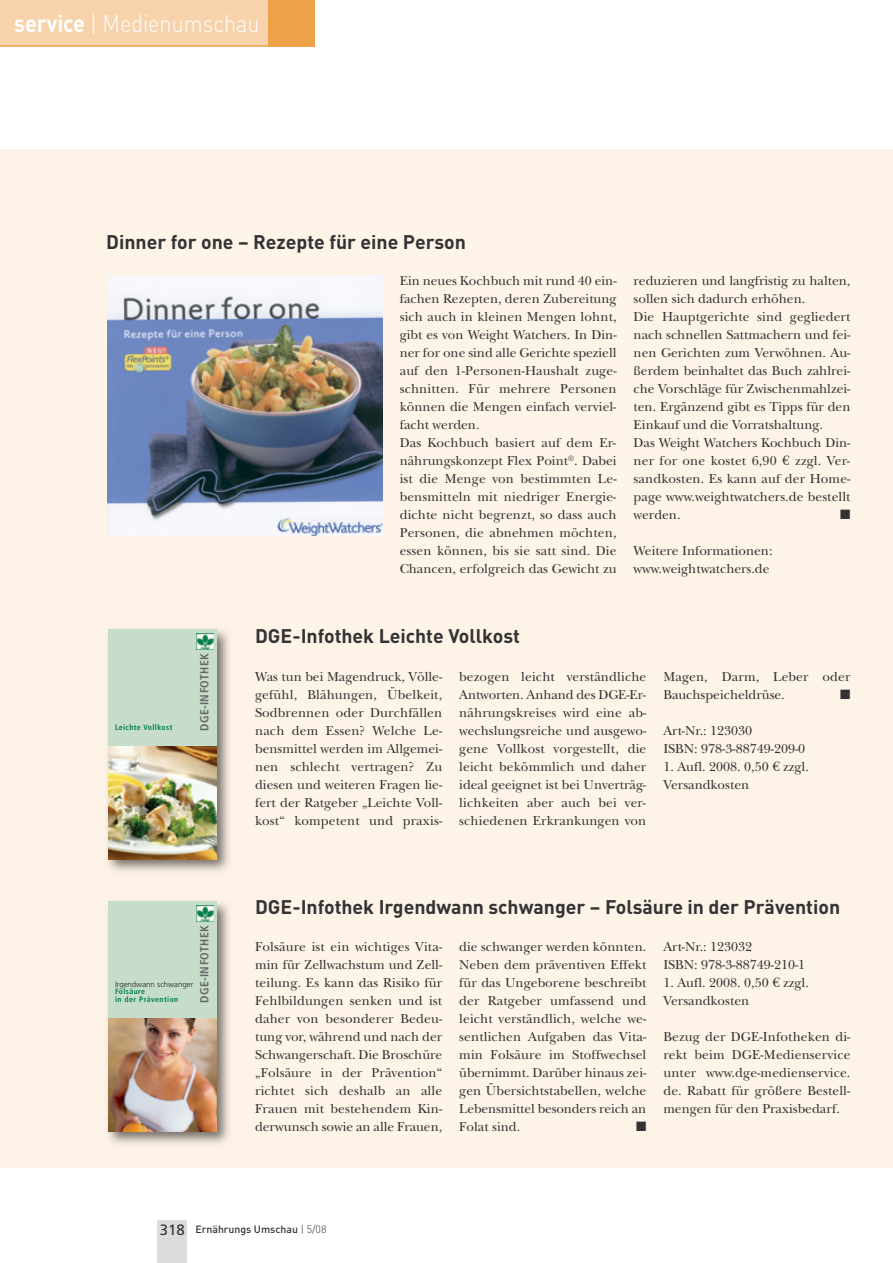
<style>
.page{position:relative;width:893px;height:1263px;background:#fff}
.page>*{position:absolute;margin:0;border:0;box-sizing:border-box;transform-origin:0 0}
.t1{font:300 24px "DIN";color:#fff;scale:.9 1}
.t2{font:700 19.5px "DIN";color:#343234}
.t3{font:13.5px/18px "New Baskerville";color:#343234}
.t4{font:13.5px "Zapf Dingbats";color:#343234}
.t5{font:11.7px "Frutiger Bold Cn+BMYQCL";letter-spacing:.05em;color:#666}
.t6{font:11.7px "Frutiger Bold Cn+QHVUOW";letter-spacing:.05em;color:#666}
.t7{font:500 10.5px "DIN";color:#343234}
.t8{font:7.8px/7.8px "Frutiger Bold Cn+QHVUOW";letter-spacing:.05em;color:#007f4d}
.t9{font:7.8px "Frutiger Light+XJRGNT";color:#20231e}
.t10{font:7.8px "Frutiger Bold Cn+BMYQCL";letter-spacing:.05em;color:#007f4d}
.s1{font-weight:700}
.s2{font-family:"LT Euro Money"}
.s3{font-family:"Frutiger";font-weight:400;font-size:15px}
.s4{font-weight:300}
</style>
<div class="page">
<div style="left:0;top:149px;width:893px;height:1018px;background:#fdf3e7"></div>
<div style="left:157px;top:1220px;width:30px;height:43px;background:#dcdcdc"></div>
<div style="left:0;top:0;width:268px;height:47px;background:#f8d2aa"></div>
<div style="left:268px;top:0;width:47px;height:47px;background:#efa349"></div>
<img style="left:107px;top:276px;width:276px;height:260px">
<img style="left:108px;top:630px;width:121px;height:242px">
<div style="left:108px;top:629px;width:109px;height:230px;background:#c6ddcc"></div>
<img style="left:196px;top:633px;width:17px;height:17px">
<img style="left:108px;top:747px;width:109px;height:112px">
<img style="left:108px;top:902px;width:121px;height:242px">
<div style="left:108px;top:901px;width:109px;height:230px;background:#c6ddcc"></div>
<img style="left:196px;top:905px;width:17px;height:16px">
<img style="left:108px;top:1019px;width:109px;height:112px">
<h1 class="t1" style="left:14px;top:15px;width:274px"><span class="s1">service</span> | Medienumschau</h1>
<h2 class="t2" style="left:106px;top:235px;width:361px">Dinner for one – Rezepte für eine Person</h2>
<p class="t3" style="left:400px;top:273px;width:218px">Ein neues Kochbuch mit rund 40 ein&shy;fachen Rezepten, deren Zubereitung sich auch in kleinen Mengen lohnt, gibt es von Weight Watchers. In Din&shy;ner for one sind alle Gerichte speziell auf den 1-Personen-Haushalt zuge&shy;schnitten. Für mehrere Personen können die Mengen einfach verviel&shy;facht werden.<br>Das Kochbuch basiert auf dem Er&shy;nährungskonzept Flex Point<sup>®</sup>. Dabei ist die Menge von bestimmten Le&shy;bensmitteln mit niedriger Energie&shy;dichte nicht begrenzt, so dass auch Personen, die abnehmen möchten, essen können, bis sie satt sind. Die Chancen, erfolgreich das Gewicht zu</p>
<p class="t3" style="left:634px;top:273px;width:218px">reduzieren und langfristig zu halten, sollen sich dadurch erhöhen.<br>Die Hauptgerichte sind gegliedert nach schnellen Sattmachern und fei&shy;nen Gerichten zum Verwöhnen. Au&shy;ßerdem beinhaltet das Buch zahlrei&shy;che Vorschläge für Zwischenmahlzei&shy;ten. Ergänzend gibt es Tipps für den Einkauf und die Vorratshaltung.<br>Das Weight Watchers Kochbuch Din&shy;ner for one kostet 6,90 <span class="s2">J</span> zzgl. Ver&shy;sandkosten. Es kann auf der Home&shy;page www.weightwatchers.de bestellt werden.</p>
<p class="t4" style="left:840px;top:508px;width:12px">■</p>
<p class="t3" style="left:634px;top:543px;width:140px">Weitere Informationen: www.weightwatchers.de</p>
<p class="t10" style="left:115px;top:723px;width:59px">Leichte Vollkost</p>
<p class="t5" style="left:198px;top:731px;width:79px;rotate:-90deg">DGE-INFOTHEK</p>
<p class="t6" style="left:198px;top:1003px;width:80px;rotate:-90deg">DGE-INFOTHEK</p>
<p class="t9" style="left:115px;top:981px;width:80px">Irgendwann schwanger</p>
<p class="t8" style="left:115px;top:988px;width:65px">Folsäure<br>in der Prävention</p>
<h2 class="t2" style="left:255px;top:629px;width:266px">DGE-Infothek Leichte Vollkost</h2>
<p class="t3" style="left:255px;top:669px;width:189px;text-align:justify">Was tun bei Magendruck, Völle&shy;gefühl, Blähungen, Übelkeit, Sodbrennen oder Durchfällen nach dem Essen? Welche Le&shy;bensmittel werden im Allgemei&shy;nen schlecht vertragen? Zu diesen und weiteren Fragen lie&shy;fert der Ratgeber „Leichte Voll&shy;kost“ kompetent und praxis-</p>
<p class="t3" style="left:459px;top:669px;width:189px;text-align:justify">bezogen leicht verständliche Antworten. Anhand des DGE-Er&shy;nährungskreises wird eine ab&shy;wechslungsreiche und ausgewo&shy;gene Vollkost vorgestellt, die leicht bekömmlich und daher ideal geeignet ist bei Unverträg&shy;lichkeiten aber auch bei ver&shy;schiedenen Erkrankungen von</p>
<p class="t3" style="left:663px;top:669px;width:189px">Magen, Darm, Leber oder<br>Bauchspeicheldrüse.</p>
<p class="t4" style="left:840px;top:688px;width:12px">■</p>
<p class="t3" style="left:663px;top:723px;width:143px">Art-Nr.: 123030<br>ISBN: 978-3-88749-209-0</p>
<p class="t3" style="left:663px;top:759px;width:147px">1. Aufl. 2008. 0,50 <span class="s2">J</span> zzgl.<br>Versandkosten</p>
<h2 class="t2" style="left:255px;top:900px;width:587px">DGE-Infothek Irgendwann schwanger – Folsäure in der Prävention</h2>
<p class="t3" style="left:255px;top:939px;width:189px;text-align:justify">Folsäure ist ein wichtiges Vita&shy;min für Zellwachstum und Zell&shy;teilung. Es kann das Risiko für Fehlbildungen senken und ist daher von besonderer Bedeu&shy;tung vor, während und nach der Schwangerschaft. Die Broschüre „Folsäure in der Prävention“ richtet sich deshalb an alle Frauen mit bestehendem Kin&shy;derwunsch sowie an alle Frauen,</p>
<p class="t3" style="left:459px;top:939px;width:189px;text-align:justify">die schwanger werden könnten.<br>Neben dem präventiven Effekt für das Ungeborene beschreibt der Ratgeber umfassend und leicht verständlich, welche we&shy;sentlichen Aufgaben das Vita&shy;min Folsäure im Stoffwechsel übernimmt. Darüber hinaus zei&shy;gen Übersichtstabellen, welche Lebensmittel besonders reich an Folat sind.</p>
<p class="t4" style="left:636px;top:1120px;width:12px">■</p>
<p class="t3" style="left:663px;top:939px;width:143px">Art-Nr.: 123032<br>ISBN: 978-3-88749-210-1</p>
<p class="t3" style="left:663px;top:975px;width:147px">1. Aufl. 2008. 0,50 <span class="s2">J</span> zzgl.<br>Versandkosten</p>
<p class="t3" style="left:663px;top:1029px;width:189px;text-align:justify">Bezug der DGE-Infotheken di&shy;rekt beim DGE-Medienservice unter www.dge-medienservice. de. Rabatt für größere Bestell&shy;mengen für den Praxisbedarf.</p>
<p class="t7" style="left:160px;top:1225px;width:168px"><span class="s3">318</span> Ernährungs Umschau <span class="s4">| 5/08</span></p>
</div>
